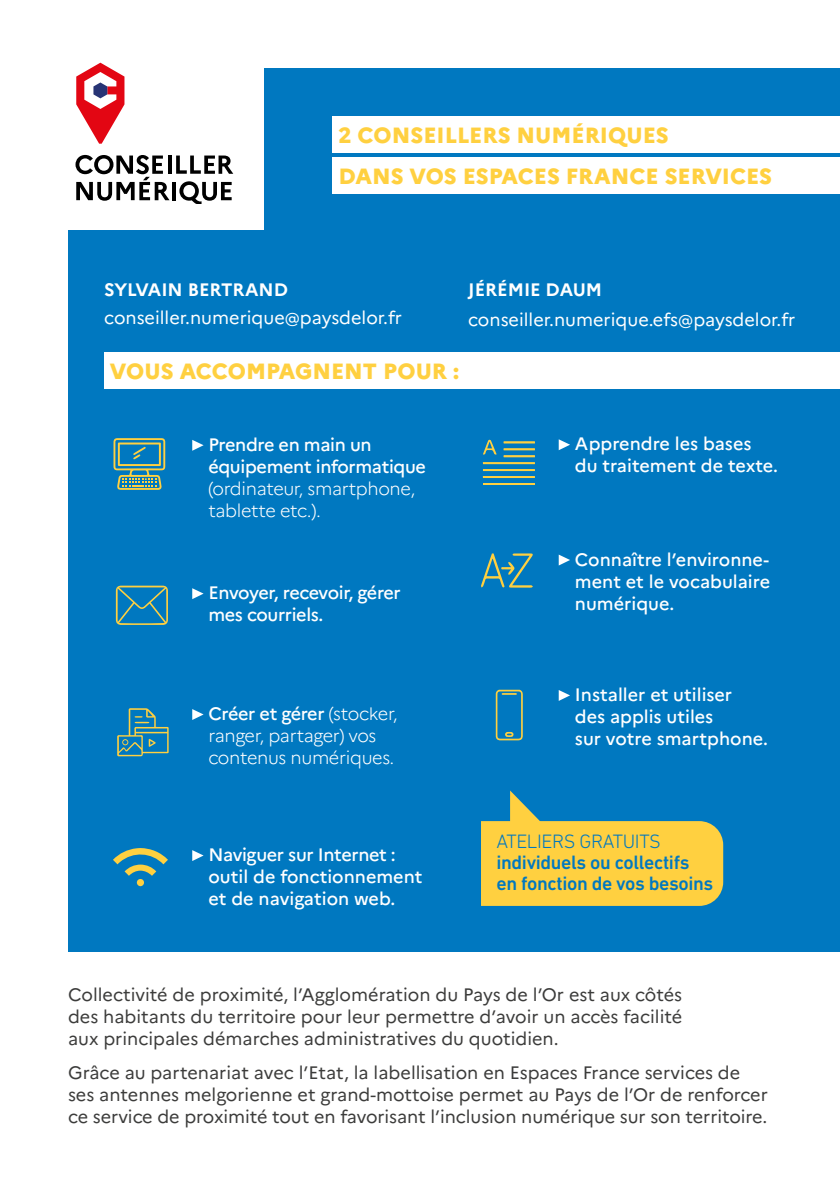
<style>
.page{position:relative;width:840px;height:1191px;background:#fff}
.page>*{position:absolute;margin:0;border:0;box-sizing:border-box;transform-origin:0 0}
.t1{font:800 22px "Marianne";color:#ffd040}
.t2{font:500 19.6px/20.8px "DIN Next LT Pro";letter-spacing:-.02em;color:#0078c0}
.t3{font:300 19.6px "DIN Next LT Pro";letter-spacing:-.02em;color:#0078c0}
.t4{font:18px/22px "Marianne";letter-spacing:-.005em;color:#3c3c3b;text-align:justify}
.t5{font:500 18px/22px "Marianne";color:#fff}
.t6{font:300 18px/22px "Marianne";letter-spacing:-.02em;color:#fff}
.t7{font:18px "Marianne";color:#fff}
.t8{font:500 18px/22px "Marianne";letter-spacing:-.02em;color:#fff}
.t9{font:500 18px/22px "Marianne";letter-spacing:-.025em;color:#fff}
.t10{font:700 18px "Marianne";color:#fff}
.s1{font-weight:500}
</style>
<div class="page">
<div style="left:68px;top:68px;width:771px;height:884px;background:#0078c0"></div>
<div style="left:0;top:0;width:264px;height:230px;background:#fff"></div>
<svg style="left:76px;top:63px;width:48px;height:81px"></svg>
<hr style="left:168px;top:155px;width:3px;height:19px;background:#000">
<svg style="left:176px;top:155px;width:57px;height:19px"></svg>
<svg style="left:75px;top:155px;width:94px;height:46px"></svg>
<hr style="left:172px;top:182px;width:4px;height:18px;background:#000">
<svg style="left:179px;top:181px;width:52px;height:22px"></svg>
<div style="left:332px;top:158px;width:507px;height:36px;background:#fff"></div>
<div style="left:332px;top:116px;width:507px;height:36px;background:#fff"></div>
<div style="left:104px;top:353px;width:735px;height:36px;background:#fff"></div>
<svg style="left:192px;top:440px;width:11px;height:11px"></svg>
<svg style="left:192px;top:850px;width:11px;height:11px"></svg>
<svg style="left:558px;top:439px;width:11px;height:11px"></svg>
<svg style="left:558px;top:554px;width:11px;height:11px"></svg>
<svg style="left:558px;top:690px;width:11px;height:11px"></svg>
<svg style="left:192px;top:588px;width:11px;height:11px"></svg>
<svg style="left:192px;top:709px;width:11px;height:11px"></svg>
<svg style="left:481px;top:790px;width:241px;height:116px"></svg>
<svg style="left:113px;top:438px;width:52px;height:52px"></svg>
<svg style="left:116px;top:585px;width:52px;height:40px"></svg>
<svg style="left:117px;top:708px;width:51px;height:48px"></svg>
<svg style="left:113px;top:848px;width:55px;height:38px"></svg>
<svg style="left:482px;top:440px;width:52px;height:45px"></svg>
<svg style="left:481px;top:553px;width:51px;height:34px"></svg>
<svg style="left:495px;top:689px;width:27px;height:51px"></svg>
<p class="t1" style="left:338px;top:121px;width:332px">2 CONSEILLERS NUMÉRIQUES</p>
<p class="t1" style="left:338px;top:163px;width:435px">DANS VOS ESPACES FRANCE SERVICES</p>
<p class="t10" style="left:104px;top:278px;width:185px">SYLVAIN BERTRAND</p>
<p class="t7" style="left:104px;top:306px;width:299px">conseiller.numerique@paysdelor.fr</p>
<p class="t10" style="left:468px;top:278px;width:135px">JÉRÉMIE DAUM</p>
<p class="t7" style="left:468px;top:308px;width:328px">conseiller.numerique.efs@paysdelor.fr</p>
<p class="t1" style="left:110px;top:358px;width:350px">VOUS ACCOMPAGNENT POUR :</p>
<p class="t8" style="left:208px;top:433px;width:219px">Prendre en main un équipement informatique</p>
<p class="t6" style="left:208px;top:477px;width:208px">(ordinateur, smartphone, tablette etc.).</p>
<p class="t9" style="left:208px;top:581px;width:194px">Envoyer, recevoir, gérer mes courriels.</p>
<p class="t5" style="left:574px;top:433px;width:204px">Apprendre les bases du traitement de texte.</p>
<p class="t5" style="left:574px;top:548px;width:197px;text-align:justify">Connaître l’environne&shy;ment et le vocabulaire numérique.</p>
<p class="t6" style="left:208px;top:702px;width:190px"><span class="s1">Créer et gérer</span> (stocker, ranger, partager) vos contenus numériques.</p>
<p class="t5" style="left:574px;top:683px;width:194px">Installer et utiliser<br>des applis utiles<br>sur votre smartphone.</p>
<p class="t5" style="left:208px;top:843px;width:215px">Naviguer sur Internet : outil de fonctionnement et de navigation web.</p>
<p class="t3" style="left:496px;top:830px;width:166px">ATELIERS GRATUITS</p>
<p class="t2" style="left:496px;top:851px;width:218px">individuels ou collectifs en fonction de vos besoins</p>
<p class="t4" style="left:68px;top:983px;width:615px">Collectivité de proximité, l’Agglomération du Pays de l’Or est aux côtés des habitants du territoire pour leur permettre d’avoir un accès facilité aux principales démarches administratives du quotidien.</p>
<p class="t4" style="left:68px;top:1061px;width:701px;text-align:left">Grâce au partenariat avec l’Etat, la labellisation en Espaces France services de ses antennes melgorienne et grand-mottoise permet au Pays de l’Or de renforcer ce service de proximité tout en favorisant l’inclusion numérique sur son territoire.</p>
</div>
